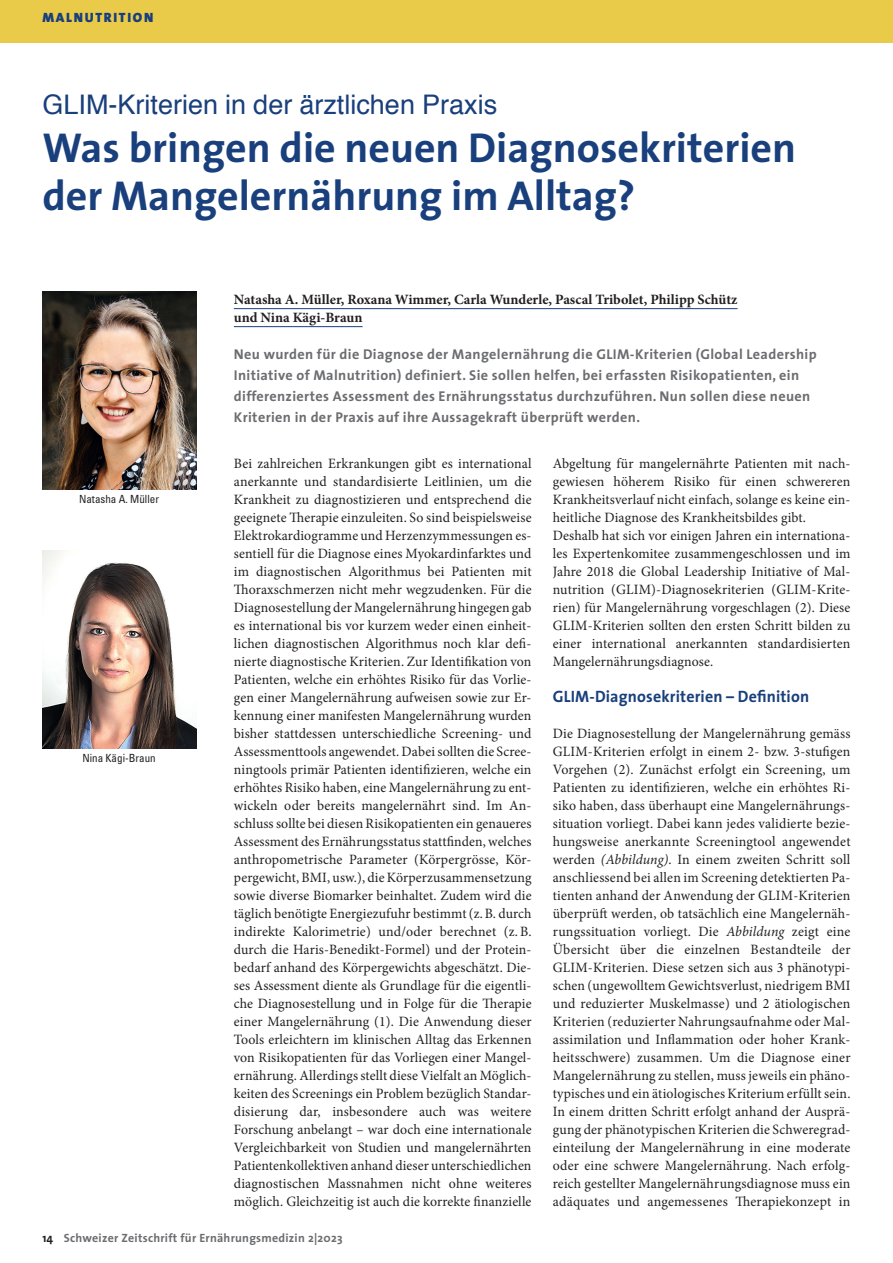
<style>
.page{position:relative;width:893px;height:1263px;background:#fff}
.page>*{position:absolute;margin:0;border:0;box-sizing:border-box;transform-origin:0 0}
.t1{font:700 42px/48px "The Sans";color:#193f7c}
.t2{font:27px "Helvetica";color:#193f7c}
.t3{font:700 16.5px "The Sans";letter-spacing:.01em;color:#193f7c}
.t4{font:14.25px/18px "Minion Pro";letter-spacing:.01em;color:#231f20;text-align:justify}
.t5{font:700 14.25px/21px "The Sans";letter-spacing:.025em;color:#6c6d70}
.t6{font:700 14.25px/18px "Minion Pro";color:#231f20}
.t7{font:900 13.5px "The Sans";letter-spacing:.125em;color:#193f7c}
.t8{font:700 12px "The Sans";letter-spacing:.02em;color:#6c6d70}
.t9{font:condensed 11.25px "Univers";color:#231f20}
.s1{font-style:italic}
.s2{color:#231f20}
</style>
<div class="page">
<div style="left:0;top:0;width:892px;height:43px;background:#e9ca49"></div>
<hr style="left:234px;top:308px;width:504px;height:1px;background:#193f7c">
<hr style="left:234px;top:326px;width:129px;height:1px;background:#193f7c">
<img style="left:43px;top:291px;width:154px;height:198px">
<img style="left:43px;top:550px;width:154px;height:198px">
<p class="t7" style="left:43px;top:6px;width:112px">MALNUTRITION</p>
<h2 class="t2" style="left:43px;top:83px;width:456px">GLIM-Kriterien in der ärztlichen Praxis</h2>
<h1 class="t1" style="left:43px;top:123px;width:755px">Was bringen die neuen Diagnosekriterien der Mangelernährung im Alltag?</h1>
<p class="t9" style="left:79px;top:492px;width:81px">Natasha A. Müller</p>
<p class="t9" style="left:82px;top:751px;width:75px">Nina Kägi-Braun</p>
<p class="t6" style="left:234px;top:290px;width:505px">Natasha A. Müller, Roxana Wimmer, Carla Wunderle, Pascal Tribolet, Philipp Schütz und Nina Kägi-Braun</p>
<p class="t5" style="left:234px;top:343px;width:584px">Neu wurden für die Diagnose der Mangelernährung die GLIM-Kriterien (Global Leadership Initiative of Malnutrition) definiert. Sie sollen helfen, bei erfassten Risikopatienten, ein differenziertes Assessment des Ernährungsstatus durchzuführen. Nun sollen diese neuen Kriterien in der Praxis auf ihre Aussagekraft überprüft werden.</p>
<p class="t4" style="left:234px;top:455px;width:299px">Bei zahlreichen Erkrankungen gibt es international anerkannte und standardisierte Leitlinien, um die Krankheit zu diagnostizieren und entsprechend die geeignete Therapie einzuleiten. So sind beispielsweise Elektrokardiogramme und Herzenzymmessungen es&shy;sentiell für die Diagnose eines Myokardinfarktes und im diagnostischen Algorithmus bei Patienten mit Thoraxschmerzen nicht mehr wegzudenken. Für die Diagnosestellung der Mangelernährung hingegen gab es international bis vor kurzem weder einen einheit&shy;lichen diagnostischen Algorithmus noch klar defi&shy;nierte diagnostische Kriterien. Zur Identifikation von Patienten, welche ein erhöhtes Risiko für das Vorlie&shy;gen einer Mangelernährung aufweisen sowie zur Er&shy;kennung einer manifesten Mangelernährung wurden bisher stattdessen unterschiedliche Screening- und Assessmenttools angewendet. Dabei sollten die Scree&shy;ningtools primär Patienten identifizieren, welche ein erhöhtes Risiko haben, eine Mangelernährung zu ent&shy;wickeln oder bereits mangelernährt sind. Im An&shy;schluss sollte bei diesen Risikopatienten ein genaueres Assessment des Ernährungsstatus stattfinden, welches anthropometrische Parameter (Körpergrösse, Kör&shy;pergewicht, BMI, usw.), die Körperzusammensetzung sowie diverse Biomarker beinhaltet. Zudem wird die täglich benötigte Energiezufuhr bestimmt (z.B. durch indirekte Kalorimetrie) und/oder berechnet (z. B. durch die Haris-Benedikt-Formel) und der Protein&shy;bedarf anhand des Körpergewichts abgeschätzt. Die&shy;ses Assessment diente als Grundlage für die eigentli&shy;che Diagnosestellung und in Folge für die Therapie einer Mangelernährung (1). Die Anwendung dieser Tools erleichtern im klinischen Alltag das Erkennen von Risikopatienten für das Vorliegen einer Mangel&shy;ernährung. Allerdings stellt diese Vielfalt an Möglich&shy;keiten des Screenings ein Problem bezüglich Standar&shy;disierung dar, insbesondere auch was weitere Forschung anbelangt – war doch eine internationale Vergleichbarkeit von Studien und mangelernährten Patientenkollektiven anhand dieser unterschiedlichen diagnostischen Massnahmen nicht ohne weiteres möglich. Gleichzeitig ist auch die korrekte finanzielle</p>
<p class="t4" style="left:553px;top:455px;width:299px;text-align:left">Abgeltung für mangelernährte Patienten mit nach&shy;gewiesen höherem Risiko für einen schwereren Krankheitsverlauf nicht einfach, solange es keine ein&shy;heitliche Diagnose des Krankheitsbildes gibt.<br>Deshalb hat sich vor einigen Jahren ein internationa&shy;les Expertenkomitee zusammengeschlossen und im Jahre 2018 die Global Leadership Initiative of Mal&shy;nutrition (GLIM)-Diagnosekriterien (GLIM-Krite&shy;rien) für Mangelernährung vorgeschlagen (2). Diese GLIM-Kriterien sollten den ersten Schritt bilden zu einer international anerkannten standardisierten Mangelernährungsdiagnose.</p>
<p class="t3" style="left:553px;top:683px;width:258px">GLIM-Diagnosekriterien – Definition</p>
<p class="t4" style="left:553px;top:725px;width:299px">Die Diagnosestellung der Mangelernährung gemäss GLIM-Kriterien erfolgt in einem 2- bzw. 3-stufigen Vorgehen (2). Zunächst erfolgt ein Screening, um Patienten zu identifizieren, welche ein erhöhtes Ri&shy;siko haben, dass überhaupt eine Mangelernährungs&shy;situation vorliegt. Dabei kann jedes validierte bezie&shy;hungsweise anerkannte Screeningtool angewendet werden <span class="s1">(Abbildung)</span>. In einem zweiten Schritt soll anschliessend bei allen im Screening detektierten Pa&shy;tienten anhand der Anwendung der GLIM-Kriterien überprüft werden, ob tatsächlich eine Mangelernäh&shy;rungssituation vorliegt. Die <span class="s1">Abbildung</span> zeigt eine Übersicht über die einzelnen Bestandteile der GLIM-Kriterien. Diese setzen sich aus 3 phänotypi&shy;schen (ungewolltem Gewichtsverlust, niedrigem BMI und reduzierter Muskelmasse) und 2 ätiologischen Kriterien (reduzierter Nahrungsaufnahme oder Mal&shy;assimilation und Inflammation oder hoher Krank&shy;heitsschwere) zusammen. Um die Diagnose einer Mangelernährung zu stellen, muss jeweils ein phäno&shy;typisches und ein ätiologisches Kriterium erfüllt sein.<br>In einem dritten Schritt erfolgt anhand der Ausprä&shy;gung der phänotypischen Kriterien die Schweregrad&shy;einteilung der Mangelernährung in eine moderate oder eine schwere Mangelernährung. Nach erfolg&shy;reich gestellter Mangelernährungsdiagnose muss ein adäquates und angemessenes Therapiekonzept in</p>
<p class="t8" style="left:43px;top:1228px;width:302px"><span class="s2">14</span> Schweizer Zeitschrift für Ernährungsmedizin 2|2023</p>
</div>
